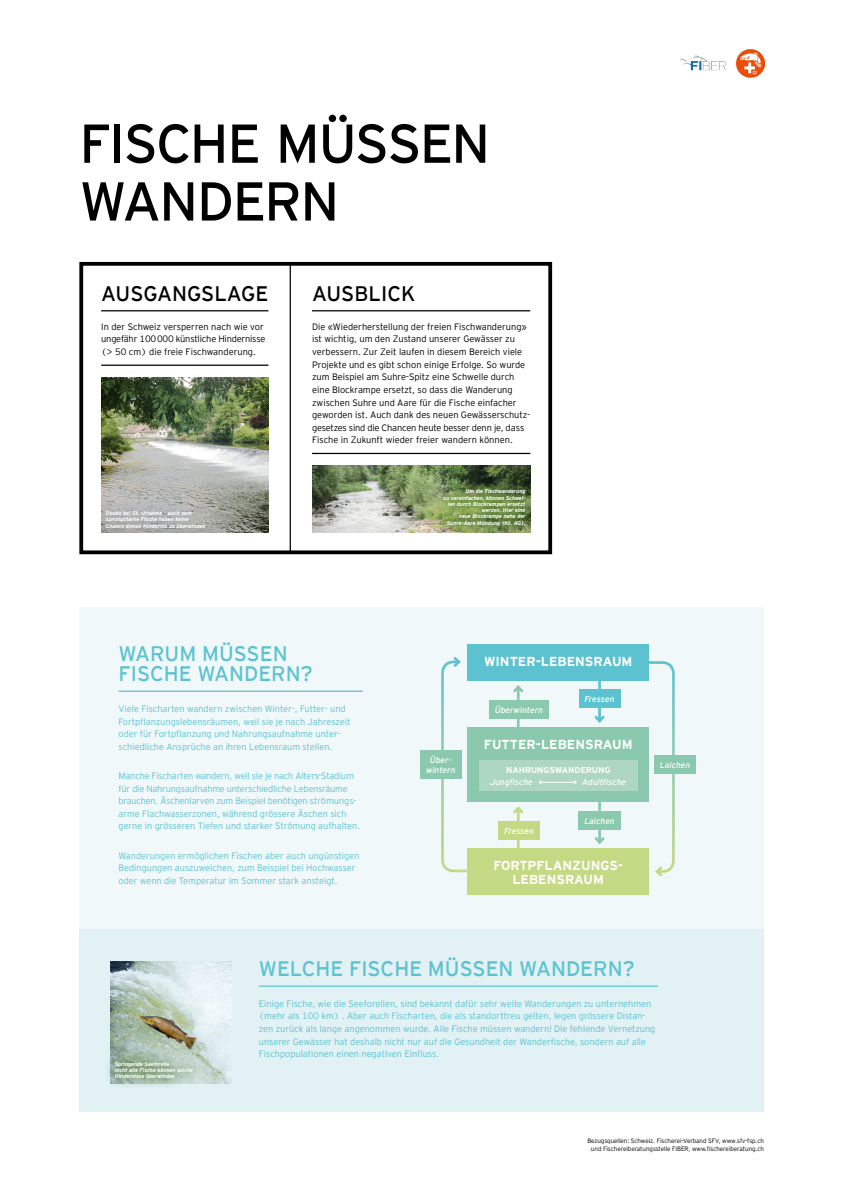
<style>
.page{position:relative;width:842px;height:1191px;background:#fff}
.page>*{position:absolute;margin:0;border:0;box-sizing:border-box;transform-origin:0 0}
.t1{font:54.6px/57.8px "EY Interstate";letter-spacing:-.035em;color:#000}
.t2{font:21px/19.7px "EY Interstate";color:#5dc2d0}
.t3{font:21px "EY Interstate";color:#000}
.t4{font:700 13px/13.9px "EY Interstate";color:#fff;text-align:center}
.t5{font:300 9.2px/12.6px "EY Interstate";color:#5dc2d0}
.t6{font:300 9.2px/12.6px "EY Interstate";color:#000}
.t7{font:300 9.2px/12.6px "EY Interstate";letter-spacing:-.02em;color:#5dc2d0}
.t8{font:italic 8.5px/10.8px "EY Interstate";color:#fff;text-align:center}
.t9{font:700 8.5px "EY Interstate";color:#fff}
.t10{font:300 6.3px/8.4px "EY Interstate";letter-spacing:-.01em;color:#000;text-align:center}
.t11{font:italic 700 5.5px/6.3px "EY Interstate";letter-spacing:-.005em;color:#fff}
</style>
<div class="page">
<div style="left:79px;top:607px;width:685px;height:322px;background:#f0f8fa"></div>
<hr style="left:119px;top:690px;width:244px;height:2px;background:#5dc2d0">
<div style="left:79px;top:929px;width:685px;height:182px;background:#e1f1f4"></div>
<hr style="left:259px;top:985px;width:399px;height:1px;background:#5dc2d0">
<img style="left:110px;top:961px;width:121px;height:122px">
<div style="left:104px;top:1051px;width:99px;height:38px;background:#466c26;opacity:.75"></div>
<div style="left:468px;top:644px;width:181px;height:36px;background:#5dc2d0"></div>
<div style="left:468px;top:848px;width:181px;height:47px;background:#c4d983"></div>
<div style="left:468px;top:727px;width:181px;height:75px;background:#8ac9ad"></div>
<div style="left:479px;top:760px;width:159px;height:30px;background:#add7c2"></div>
<hr style="left:539px;top:782px;width:37px;height:1px;background:#fff">
<svg style="left:642px;top:661px;width:35px;height:216px"></svg>
<svg style="left:441px;top:654px;width:33px;height:219px"></svg>
<div style="left:654px;top:755px;width:42px;height:18px;background:#8ac9ad"></div>
<div style="left:420px;top:750px;width:41px;height:29px;background:#8ac9ad"></div>
<hr style="left:517px;top:687px;width:3px;height:42px;background:#8ac9ad">
<svg style="left:513px;top:685px;width:11px;height:9px"></svg>
<div style="left:489px;top:700px;width:60px;height:18px;background:#8ac9ad"></div>
<hr style="left:598px;top:678px;width:3px;height:43px;background:#5dc2d0">
<svg style="left:594px;top:713px;width:11px;height:10px"></svg>
<div style="left:579px;top:690px;width:41px;height:18px;background:#5dc2d0"></div>
<hr style="left:517px;top:808px;width:3px;height:43px;background:#c4d983">
<svg style="left:513px;top:806px;width:11px;height:10px"></svg>
<div style="left:498px;top:821px;width:41px;height:18px;background:#c4d983"></div>
<hr style="left:598px;top:800px;width:3px;height:42px;background:#8ac9ad">
<svg style="left:594px;top:834px;width:11px;height:10px"></svg>
<div style="left:578px;top:811px;width:43px;height:18px;background:#8ac9ad"></div>
<svg style="left:79px;top:261px;width:474px;height:294px"></svg>
<hr style="left:101px;top:310px;width:167px;height:1px;background:#000">
<hr style="left:101px;top:364px;width:167px;height:2px;background:#000">
<hr style="left:312px;top:310px;width:218px;height:1px;background:#000">
<hr style="left:312px;top:453px;width:218px;height:1px;background:#000">
<hr style="left:290px;top:264px;width:1px;height:288px;background:#000">
<img style="left:101px;top:377px;width:167px;height:155px">
<img style="left:312px;top:465px;width:218px;height:67px">
<svg style="left:438px;top:484px;width:92px;height:47px"></svg>
<img style="left:680px;top:56px;width:46px;height:15px">
<img style="left:737px;top:49px;width:27px;height:29px">
<h1 class="t1" style="left:79px;top:114px;width:412px">FISCHE MÜSSEN<br>WANDERN</h1>
<h2 class="t3" style="left:101px;top:281px;width:169px">AUSGANGSLAGE</h2>
<p class="t6" style="left:101px;top:320px;width:166px">In der Schweiz versperren nach wie vor ungefähr 100000 künstliche Hindernisse (&gt; 50 cm) die freie Fischwanderung.</p>
<p class="t11" style="left:106px;top:510px;width:101px">Doubs bei St. Ursanne – auch sehr sprungstarke Fische haben keine<br>Chance dieses Hindernis zu überwinden</p>
<h2 class="t3" style="left:312px;top:281px;width:105px">AUSBLICK</h2>
<p class="t6" style="left:312px;top:320px;width:220px">Die «Wiederherstellung der freien Fischwanderung» ist wichtig, um den Zustand unserer Gewässer zu verbessern. Zur Zeit laufen in diesem Bereich viele Projekte und es gibt schon einige Erfolge. So wurde zum Beispiel am Suhre-Spitz eine Schwelle durch eine Blockrampe ersetzt, so dass die Wanderung zwischen Suhre und Aare für die Fische einfacher geworden ist. Auch dank des neuen Gewässerschutz&shy;gesetzes sind die Chancen heute besser denn je, dass Fische in Zukunft wieder freier wandern können.</p>
<p class="t11" style="left:443px;top:488px;width:84px;text-align:right">Um die Fischwanderung<br>zu vereinfachen, können Schwel&shy;len durch Blockrampen ersetzt werden. Hier eine<br>neue Blockrampe nahe der<br>Suhre-Aare Mündung (Kt. AG).</p>
<h2 class="t2" style="left:119px;top:644px;width:196px">WARUM MÜSSEN<br>FISCHE WANDERN?</h2>
<p class="t5" style="left:119px;top:702px;width:233px">Viele Fischarten wandern zwischen Winter-, Futter- und Fortpflanzungslebensräumen, weil sie je nach Jahreszeit oder für Fortpflanzung und Nahrungsaufnahme unter&shy;schiedliche Ansprüche an ihren Lebensraum stellen.</p>
<p class="t7" style="left:119px;top:769px;width:243px">Manche Fischarten wandern, weil sie je nach Alters-Stadium für die Nahrungsaufnahme unterschiedliche Lebensräume brauchen. Äschenlarven zum Beispiel benötigen strömungs&shy;arme Flachwasserzonen, während grössere Äschen sich gerne in grösseren Tiefen und starker Strömung aufhalten.</p>
<p class="t5" style="left:119px;top:849px;width:242px">Wanderungen ermöglichen Fischen aber auch ungünstigen<br>Bedingungen auszuweichen, zum Beispiel bei Hochwasser oder wenn die Temperatur im Sommer stark ansteigt.</p>
<p class="t8" style="left:426px;top:754px;width:31px">Über&shy;wintern</p>
<h3 class="t4" style="left:484px;top:654px;width:150px">WINTER-LEBENSRAUM</h3>
<p class="t8" style="left:495px;top:704px;width:50px">Überwintern</p>
<p class="t8" style="left:585px;top:694px;width:31px">Fressen</p>
<h3 class="t4" style="left:484px;top:737px;width:150px">FUTTER-LEBENSRAUM</h3>
<p class="t9" style="left:506px;top:765px;width:106px">NAHRUNGSWANDERUNG</p>
<p class="t8" style="left:490px;top:776px;width:44px">Jungfische</p>
<p class="t8" style="left:582px;top:776px;width:46px">Adultfische</p>
<p class="t8" style="left:504px;top:825px;width:31px">Fressen</p>
<p class="t8" style="left:584px;top:815px;width:32px">Laichen</p>
<h3 class="t4" style="left:493px;top:858px;width:131px">FORTPFLANZUNGS-<br>LEBENSRAUM</h3>
<p class="t8" style="left:660px;top:759px;width:32px">Laichen</p>
<p class="t11" style="left:115px;top:1060px;width:80px">Springende Seeforelle –<br>nicht alle Fische können solche<br>Hindernisse überwinden</p>
<h2 class="t2" style="left:259px;top:958px;width:377px">WELCHE FISCHE MÜSSEN WANDERN?</h2>
<p class="t5" style="left:259px;top:997px;width:398px">Einige Fische, wie die Seeforellen, sind bekannt dafür sehr weite Wanderungen zu unternehmen (mehr als 100 km) . Aber auch Fischarten, die als standorttreu gelten, legen grössere Distan&shy;zen zurück als lange angenommen wurde. Alle Fische müssen wandern! Die fehlende Vernetzung unserer Gewässer hat deshalb nicht nur auf die Gesundheit der Wanderfische, sondern auf alle Fischpopulationen einen negativen Einfluss.</p>
<p class="t10" style="left:587px;top:1136px;width:178px">Bezugsquellen: Schweiz. Fischerei-Verband SFV, www.sfv-fsp.ch und Fischereiberatungsstelle FIBER, www.fischereiberatung.ch</p>
</div>
